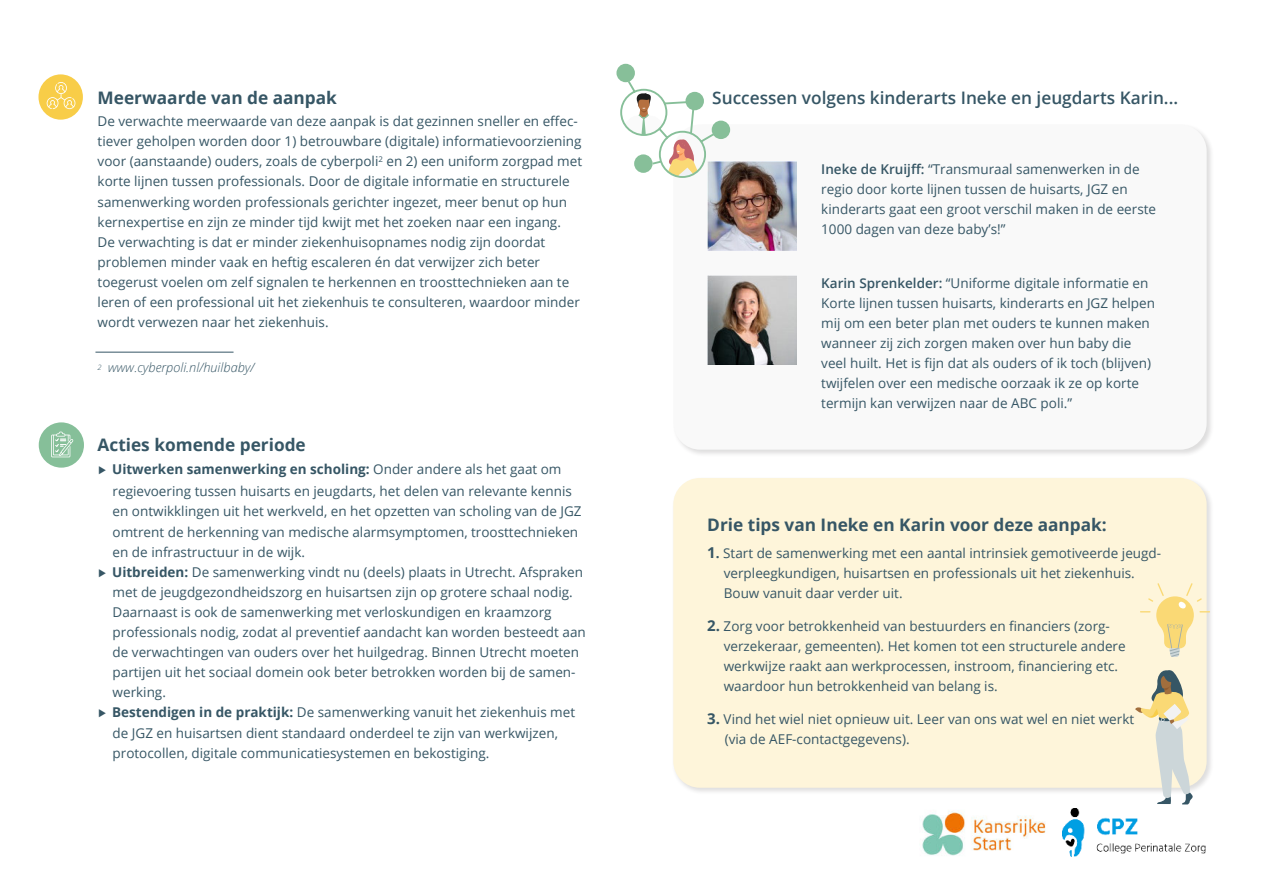
<style>
.page{position:relative;width:1263px;height:893px;background:#fff}
.page>*{position:absolute;margin:0;border:0;box-sizing:border-box;transform-origin:0 0}
.t1{font:700 17.25px "Open Sans";color:#365665}
.t2{font:600 17.25px "Open Sans";color:#365665}
.t3{font:13.5px/20.1px "Open Sans";color:#365665}
.t4{font:italic 300 12.75px "Open Sans";color:#365665}
.s1{font-weight:600}
.s2{font-family:"Adelle";font-weight:100;font-style:italic}
.s3{font-weight:700}
.s4{font-weight:700;font-size:15px}
</style>
<div class="page">
<div style="left:39px;top:422px;width:45px;height:46px;background:#86bf99;border-radius:50%"></div>
<svg style="left:51px;top:432px;width:22px;height:25px"></svg>
<div style="left:38px;top:74px;width:45px;height:46px;background:#f8cd48;border-radius:50%"></div>
<svg style="left:47px;top:82px;width:28px;height:27px"></svg>
<div style="left:672px;top:476px;width:542px;height:319px;background:#231f20;opacity:.15"></div>
<div style="left:673px;top:478px;width:534px;height:310px;background:#fef5da;border-radius:27px"></div>
<div style="left:672px;top:123px;width:542px;height:334px;background:#231f20;opacity:.15"></div>
<div style="left:674px;top:125px;width:533px;height:325px;background:#f9f9f9;border-radius:27px"></div>
<img style="left:707px;top:161px;width:90px;height:90px">
<img style="left:707px;top:275px;width:90px;height:90px">
<svg style="left:1134px;top:670px;width:59px;height:134px"></svg>
<svg style="left:1140px;top:583px;width:70px;height:74px"></svg>
<div style="left:616px;top:64px;width:19px;height:18px;background:#87bf99;border-radius:50%"></div>
<div style="left:712px;top:121px;width:18px;height:18px;background:#87bf99;border-radius:50%"></div>
<svg style="left:619px;top:79px;width:99px;height:100px"></svg>
<hr style="left:95px;top:352px;width:139px;height:1px;background:#365665">
<img style="left:922px;top:811px;width:124px;height:45px">
<img style="left:1062px;top:808px;width:143px;height:48px">
<p class="t1" style="left:98px;top:90px;width:241px">Meerwaarde van de aanpak</p>
<p class="t2" style="left:712px;top:91px;width:467px">Successen volgens kinderarts Ineke en jeugdarts Karin...</p>
<p class="t3" style="left:98px;top:113px;width:486px">De verwachte meerwaarde van deze aanpak is dat gezinnen sneller en effec&shy;tiever geholpen worden door 1) betrouwbare (digitale) informatievoorziening voor (aanstaande) ouders, zoals de cyberpoli<sup>2</sup> en 2) een uniform zorgpad met korte lijnen tussen professionals. Door de digitale informatie en structurele samenwerking worden professionals gerichter ingezet, meer benut op hun kernexpertise en zijn ze minder tijd kwijt met het zoeken naar een ingang.<br>De verwachting is dat er minder ziekenhuisopnames nodig zijn doordat problemen minder vaak en heftig escaleren én dat verwijzer zich beter toegerust voelen om zelf signalen te herkennen en troosttechnieken aan te leren of een professional uit het ziekenhuis te consulteren, waardoor minder wordt verwezen naar het ziekenhuis.</p>
<p class="t3" style="left:821px;top:160px;width:336px"><span class="s1">Ineke de Kruijff:</span> “Transmuraal samenwerken in de regio door korte lijnen tussen de huisarts, JGZ en kinderarts gaat een groot verschil maken in de eerste 1000 dagen van deze baby’s!”</p>
<p class="t3" style="left:821px;top:274px;width:335px"><span class="s1">Karin Sprenkelder:</span> “Uniforme digitale informatie en Korte lijnen tussen huisarts, kinderarts en JGZ helpen mij om een beter plan met ouders te kunnen maken wanneer zij zich zorgen maken over hun baby die veel huilt. Het is fijn dat als ouders of ik toch (blijven) twijfelen over een medische oorzaak ik ze op korte termijn kan verwijzen naar de ABC poli.”</p>
<p class="t4" style="left:98px;top:363px;width:159px"><sup>2</sup> www.cyberpoli.nl/huilbaby/</p>
<p class="t1" style="left:98px;top:438px;width:210px">Acties komende periode</p>
<p class="t3" style="left:113px;top:459px;width:461px;line-height:22.5px;text-indent:-15px"><span class="s2">▶</span> <span class="s3">Uitwerken samenwerking en scholing:</span> Onder andere als het gaat om regievoering tussen huisarts en jeugdarts, het delen van relevante kennis</p>
<p class="t3" style="left:113px;top:503px;width:470px">en ontwikklingen uit het werkveld, en het opzetten van scholing van de JGZ</p>
<p class="t3" style="left:113px;top:523px;width:467px">omtrent de herkenning van medische alarmsymptomen, troosttechnieken</p>
<p class="t3" style="left:113px;top:543px;width:194px">en de infrastructuur in de wijk.</p>
<p class="t3" style="left:98px;top:563px;width:487px"><span class="s2">▶</span> <span class="s3">Uitbreiden:</span> De samenwerking vindt nu (deels) plaats in Utrecht. Afspraken</p>
<p class="t3" style="left:113px;top:583px;width:462px">met de jeugdgezondheidszorg en huisartsen zijn op grotere schaal nodig.</p>
<p class="t3" style="left:113px;top:603px;width:440px">Daarnaast is ook de samenwerking met verloskundigen en kraamzorg</p>
<p class="t3" style="left:113px;top:623px;width:475px">professionals nodig, zodat al preventief aandacht kan worden besteedt aan</p>
<p class="t3" style="left:113px;top:644px;width:468px">de verwachtingen van ouders over het huilgedrag. Binnen Utrecht moeten</p>
<p class="t3" style="left:113px;top:664px;width:464px">partijen uit het sociaal domein ook beter betrokken worden bij de samen-</p>
<p class="t3" style="left:113px;top:684px;width:55px">werking.</p>
<p class="t3" style="left:98px;top:704px;width:479px"><span class="s2">▶</span> <span class="s3">Bestendigen in de praktijk:</span> De samenwerking vanuit het ziekenhuis met</p>
<p class="t3" style="left:113px;top:724px;width:447px">de JGZ en huisartsen dient standaard onderdeel te zijn van werkwijzen,</p>
<p class="t3" style="left:113px;top:744px;width:378px">protocollen, digitale communicatiesystemen en bekostiging.</p>
<p class="t1" style="left:707px;top:518px;width:401px">Drie tips van Ineke en Karin voor deze aanpak:</p>
<p class="t3" style="left:724px;top:544px;width:439px;text-indent:-16px"><span class="s4">1</span><span class="s3">.</span> Start de samenwerking met een aantal intrinsiek gemotiveerde jeugd&shy;verpleegkundigen, huisartsen en professionals uit het ziekenhuis.<br>Bouw vanuit daar verder uit.</p>
<p class="t3" style="left:724px;top:616px;width:403px;text-indent:-16px"><span class="s4">2.</span> Zorg voor betrokkenheid van bestuurders en financiers (zorg&shy;verzekeraar, gemeenten). Het komen tot een structurele andere werkwijze raakt aan werkprocessen, instroom, financiering etc. waardoor hun betrokkenheid van belang is.</p>
<p class="t3" style="left:725px;top:710px;width:411px;text-indent:-17px"><span class="s4">3.</span> Vind het wiel niet opnieuw uit. Leer van ons wat wel en niet werkt (via de AEF-contactgegevens).</p>
</div>
